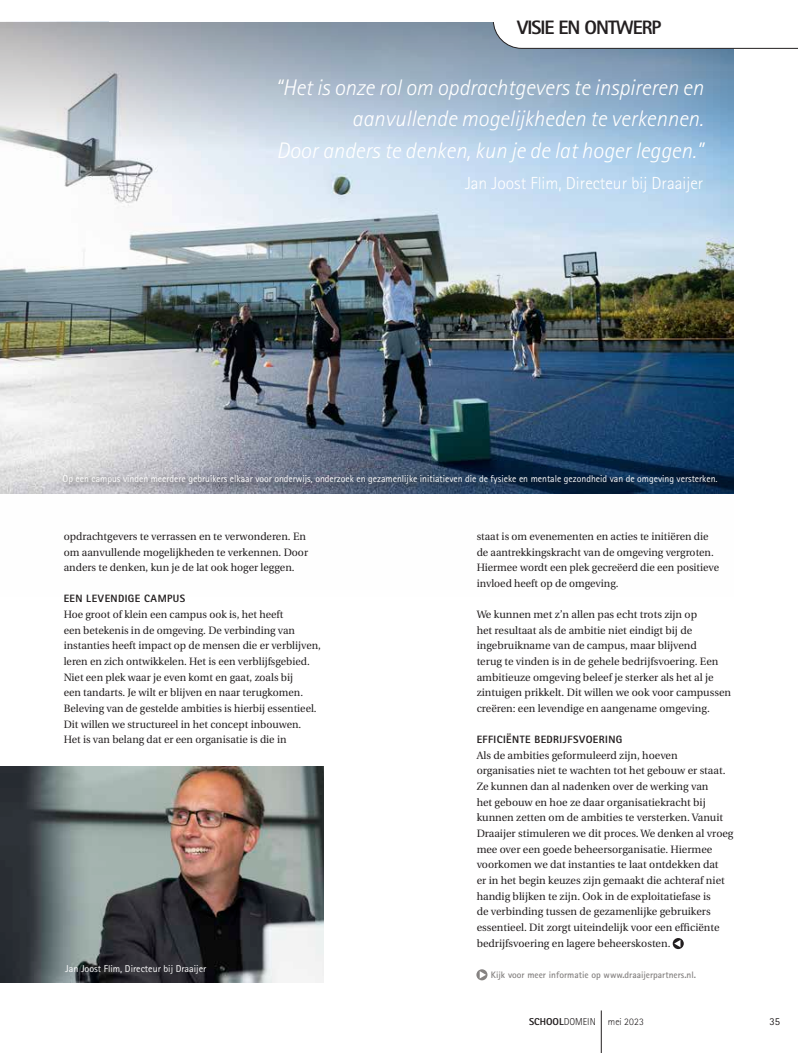
<style>
.page{position:relative;width:798px;height:1053px;background:#fff}
.page>*{position:absolute;margin:0;border:0;box-sizing:border-box;transform-origin:0 0}
.t1{font:italic 300 22.5px/31.2px "Rotis Sans Serif";color:#fff;text-align:right}
.t2{font:800 19.38px "Rotis Sans Serif";letter-spacing:-.05em;color:#231f20}
.t3{font:300 17.5px "Rotis Sans Serif";color:#fff}
.t4{font:10.62px/15.6px "Utopia";color:#231f20}
.t5{font:800 10.62px "Rotis Sans Serif";letter-spacing:.04em;color:#231f20}
.t6{font:10.62px "Rotis Sans Serif";color:#231f20}
.t7{font:10px "Rotis Sans Serif";color:#fff}
.t8{font:300 10px "Rotis Sans Serif";color:#231f20}
.t9{font:700 9.38px "Rotis Sans Serif";color:#868382}
.s1{font-weight:800}
</style>
<div class="page">
<img style="left:0;top:22px;width:733px;height:472px">
<svg style="left:493px;top:22px;width:304px;height:27px"></svg>
<svg style="left:672px;top:937px;width:11px;height:12px"></svg>
<svg style="left:674px;top:939px;width:6px;height:8px"></svg>
<hr style="left:600px;top:1010px;width:1px;height:42px;background:#231f20">
<div style="left:59px;top:471px;width:666px;height:22px;background:#231f20;opacity:.75"></div>
<img style="left:0;top:766px;width:323px;height:216px">
<div style="left:476px;top:969px;width:11px;height:11px;background:#868382;border-radius:50%"></div>
<svg style="left:479px;top:971px;width:7px;height:7px"></svg>
<h2 class="t2" style="left:517px;top:15px;width:145px">VISIE EN ONTWERP</h2>
<h1 class="t1" style="left:275px;top:72px;width:429px">“Het is onze rol om opdrachtgevers te inspireren en aanvullende mogelijkheden te verkennen.<br>Door anders te denken, kun je de lat hoger leggen.”</h1>
<h3 class="t3" style="left:465px;top:173px;width:240px">Jan Joost Flim, Directeur bij Draaijer</h3>
<p class="t7" style="left:63px;top:473px;width:656px">Op een campus vinden meerdere gebruikers elkaar voor onderwijs, onderzoek en gezamenlijke initiatieven die de fysieke en mentale gezondheid van de omgeving versterken.</p>
<p class="t4" style="left:64px;top:528px;width:246px">opdrachtgevers te verrassen en te verwonderen. En om aanvullende mogelijkheden te verkennen. Door anders te denken, kun je de lat ook hoger leggen.</p>
<p class="t5" style="left:64px;top:592px;width:123px">EEN LEVENDIGE CAMPUS</p>
<p class="t4" style="left:64px;top:607px;width:258px">Hoe groot of klein een campus ook is, het heeft<br>een betekenis in de omgeving. De verbinding van instanties heeft impact op de mensen die er verblijven, leren en zich ontwikkelen. Het is een verblijfsgebied.<br>Niet een plek waar je even komt en gaat, zoals bij<br>een tandarts. Je wilt er blijven en naar terugkomen.<br>Beleving van de gestelde ambities is hierbij essentieel.<br>Dit willen we structureel in het concept inbouwen.<br>Het is van belang dat er een organisatie is die in</p>
<p class="t7" style="left:65px;top:962px;width:142px">Jan Joost Flim, Directeur bij Draaijer</p>
<p class="t4" style="left:476px;top:528px;width:244px">staat is om evenementen en acties te initiëren die de aantrekkingskracht van de omgeving vergroten.<br>Hiermee wordt een plek gecreëerd die een positieve invloed heeft op de omgeving.</p>
<p class="t4" style="left:476px;top:607px;width:256px">We kunnen met z’n allen pas echt trots zijn op<br>het resultaat als de ambitie niet eindigt bij de ingebruikname van de campus, maar blijvend<br>terug te vinden is in de gehele bedrijfsvoering. Een ambitieuze omgeving beleef je sterker als het al je zintuigen prikkelt. Dit willen we ook voor campussen creëren: een levendige en aangename omgeving.</p>
<p class="t5" style="left:476px;top:732px;width:147px">EFFICIËNTE BEDRIJFSVOERING</p>
<p class="t4" style="left:476px;top:747px;width:258px">Als de ambities geformuleerd zijn, hoeven organisaties niet te wachten tot het gebouw er staat.<br>Ze kunnen dan al nadenken over de werking van<br>het gebouw en hoe ze daar organisatiekracht bij kunnen zetten om de ambities te versterken. Vanuit Draaijer stimuleren we dit proces. We denken al vroeg mee over een goede beheersorganisatie. Hiermee voorkomen we dat instanties te laat ontdekken dat<br>er in het begin keuzes zijn gemaakt die achteraf niet handig blijken te zijn. Ook in de exploitatiefase is<br>de verbinding tussen de gezamenlijke gebruikers essentieel. Dit zorgt uiteindelijk voor een efficiënte bedrijfsvoering en lagere beheerskosten.</p>
<p class="t9" style="left:490px;top:968px;width:207px">Kijk voor meer informatie op www.draaijerpartners.nl.</p>
<p class="t8" style="left:529px;top:1015px;width:116px"><span class="s1">SCHOOL</span>DOMEIN mei 2023</p>
<p class="t6" style="left:769px;top:1014px;width:12px">35</p>
</div>
